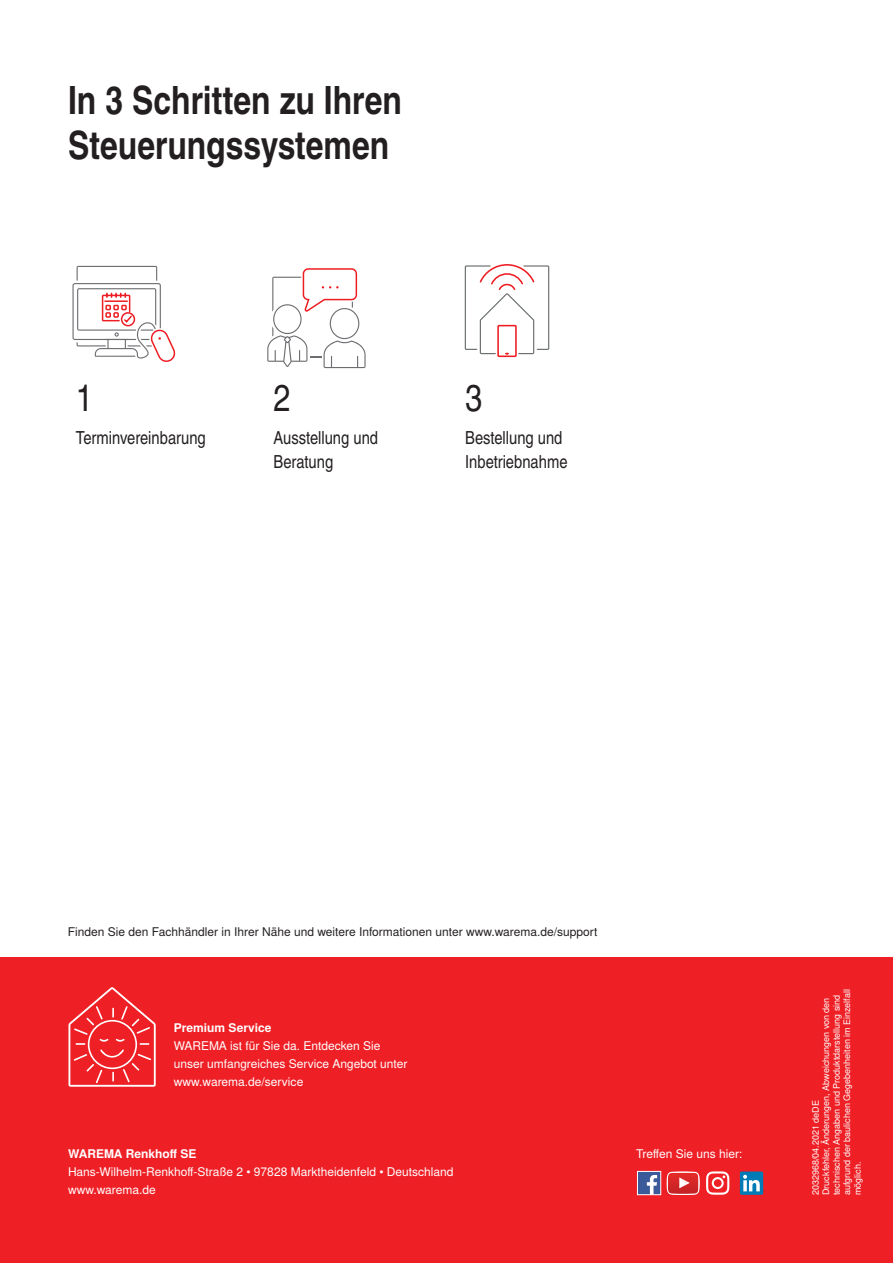
<style>
.page{position:relative;width:893px;height:1263px;background:#fff}
.page>*{position:absolute;margin:0;border:0;box-sizing:border-box;transform-origin:0 0}
.t1{font:700 39px/45px "Warema Nimbus Cnd";color:#231f20}
.t2{font:37.5px "Warema Nimbus Cnd";color:#231f20}
.t3{font:18px/24px "Warema Nimbus Cnd";color:#231f20}
.t4{font:12px/18px "Warema Nimbus";color:#fff}
.t5{font:12px "Warema Nimbus";color:#231f20}
.t6{font:700 12px "Warema Nimbus";color:#fff}
.t7{font:9px/10.5px "Warema Nimbus";color:#fff}
</style>
<div class="page">
<div style="left:0;top:957px;width:893px;height:306px;background:#ee2026"></div>
<div style="left:637px;top:1171px;width:24px;height:24px;background:#3b5a9a"></div>
<svg style="left:647px;top:1175px;width:10px;height:18px"></svg>
<div style="left:637px;top:1171px;width:24px;height:24px;border:1px solid #fff"></div>
<div style="left:740px;top:1171px;width:23px;height:24px;background:#007bb6;border-radius:2px"></div>
<svg style="left:743px;top:1175px;width:22px;height:17px"></svg>
<svg style="left:706px;top:1171px;width:23px;height:24px"></svg>
<svg style="left:667px;top:1171px;width:33px;height:24px"></svg>
<div style="left:497px;top:325px;width:20px;height:32px;border:2px solid #ee1d23"></div>
<svg style="left:465px;top:264px;width:84px;height:91px"></svg>
<svg style="left:267px;top:268px;width:99px;height:100px"></svg>
<svg style="left:72px;top:266px;width:103px;height:96px"></svg>
<svg style="left:69px;top:987px;width:87px;height:100px"></svg>
<h1 class="t1" style="left:68px;top:78px;width:336px">In 3 Schritten zu Ihren<br>Steuerungssystemen</h1>
<h2 class="t2" style="left:76px;top:375px;width:19px">1</h2>
<h3 class="t3" style="left:76px;top:426px;width:132px">Terminvereinbarung</h3>
<h2 class="t2" style="left:274px;top:375px;width:19px">2</h2>
<h3 class="t3" style="left:274px;top:426px;width:106px">Ausstellung und<br>Beratung</h3>
<h2 class="t2" style="left:465px;top:375px;width:19px">3</h2>
<h3 class="t3" style="left:465px;top:426px;width:104px">Bestellung und<br>Inbetriebnahme</h3>
<p class="t5" style="left:68px;top:925px;width:531px">Finden Sie den Fachhändler in Ihrer Nähe und weitere Informationen unter www.warema.de/support</p>
<p class="t6" style="left:174px;top:1021px;width:99px">Premium Service</p>
<p class="t4" style="left:174px;top:1037px;width:235px">WAREMA ist für Sie da. Entdecken Sie unser umfangreiches Service Angebot unter www.warema.de/service</p>
<p class="t6" style="left:68px;top:1147px;width:130px">WAREMA Renkhoff SE</p>
<p class="t4" style="left:68px;top:1163px;width:387px">Hans-Wilhelm-Renkhoff-Straße 2 • 97828 Marktheidenfeld • Deutschland www.warema.de</p>
<p class="t4" style="left:636px;top:1145px;width:107px">Treffen Sie uns hier:</p>
<p class="t7" style="left:810px;top:1195px;width:207px;rotate:-90deg">2032968/04.2021 deDE<br>Druckfehler, Änderungen, Abweichungen von den technischen Angaben und Produktdarstellung sind aufgrund der baulichen Gegebenheiten im Einzelfall möglich.</p>
</div>
